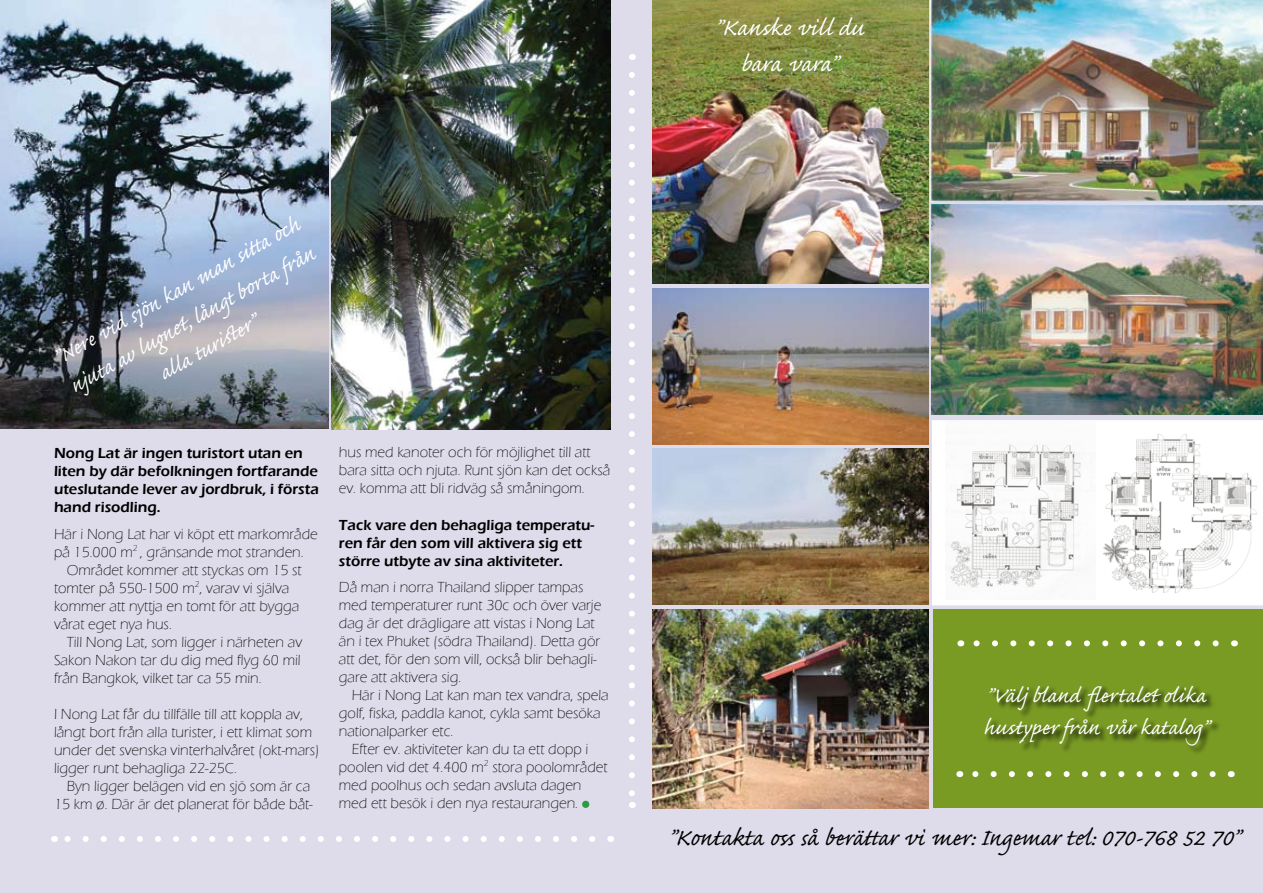
<style>
.page{position:relative;width:1263px;height:893px;background:#dedbea}
.page>*{position:absolute;margin:0;border:0;box-sizing:border-box;transform-origin:0 0}
.t1{font:30px "Caflisch Script Pro";color:#000}
.t2{font:30px/36px "Caflisch Script Pro";letter-spacing:-.005em;color:#fff;text-align:center}
.t3{font:27px/32.4px "Caflisch Script Pro";color:#fff;text-align:center}
.t4{font:300 15px/18px "Eras ITC";color:#000}
.t5{font:600 15px/18px "Eras ITC";color:#000}
</style>
<div class="page">
<div style="left:932px;top:420px;width:331px;height:185px;background:#fff"></div>
<img style="left:946px;top:421px;width:149px;height:179px">
<img style="left:653px;top:0;width:276px;height:283px">
<img style="left:0;top:0;width:328px;height:428px">
<img style="left:653px;top:288px;width:276px;height:156px">
<img style="left:331px;top:0;width:279px;height:429px">
<img style="left:653px;top:449px;width:276px;height:156px">
<img style="left:653px;top:609px;width:276px;height:200px">
<img style="left:931px;top:0;width:332px;height:201px">
<img style="left:932px;top:204px;width:331px;height:211px">
<img style="left:1098px;top:432px;width:165px;height:164px">
<div style="left:933px;top:609px;width:330px;height:199px;background:#799b24"></div>
<svg style="left:987px;top:686px;width:232px;height:67px"></svg>
<div style="left:582px;top:801px;width:7px;height:7px;background:#2b9c3f;border-radius:50%"></div>
<svg style="left:64px;top:836px;width:528px;height:6px"></svg>
<svg style="left:629px;top:75px;width:6px;height:721px"></svg>
<svg style="left:972px;top:771px;width:241px;height:6px"></svg>
<svg style="left:973px;top:640px;width:243px;height:6px"></svg>
<h2 class="t3" style="left:48px;top:347px;width:281px;rotate:-29deg">”Nere vid sjön kan man sitt a och njuta av lugnet , långt borta fr ån alla turist er”</h2>
<p class="t5" style="left:54px;top:444px;width:266px">Nong Lat är ingen turistort utan en liten by där befolkningen fortfarande uteslutande lever av jordbruk, i första hand risodling.</p>
<p class="t4" style="left:54px;top:525px;width:265px">Här i Nong Lat har vi köpt ett markområde</p>
<p class="t4" style="left:54px;top:543px;width:251px">på 15.000 m<sup>2</sup> , gränsande mot stranden.</p>
<p class="t4" style="left:67px;top:561px;width:236px">Området kommer att styckas om 15 st</p>
<p class="t4" style="left:54px;top:579px;width:237px">tomter på 550-1500 m<sup>2</sup>, varav vi själva</p>
<p class="t4" style="left:54px;top:597px;width:247px">kommer att nyttja en tomt för att bygga</p>
<p class="t4" style="left:54px;top:615px;width:119px">vårat eget nya hus.</p>
<p class="t4" style="left:67px;top:633px;width:237px">Till Nong Lat, som ligger i närheten av</p>
<p class="t4" style="left:54px;top:651px;width:248px">Sakon Nakon tar du dig med flyg 60 mil</p>
<p class="t4" style="left:54px;top:669px;width:209px">från Bangkok, vilket tar ca 55 min.</p>
<p class="t4" style="left:54px;top:705px;width:267px">I Nong Lat får du tillfälle till att koppla av, långt bort från alla turister, i ett klimat som under det svenska vinterhalvåret (okt-mars) ligger runt behagliga 22-25C.</p>
<p class="t4" style="left:54px;top:777px;width:260px;text-align:right">Byn ligger belägen vid en sjö som är ca<br>15 km ø. Där är det planerat för både båt-</p>
<p class="t4" style="left:339px;top:443px;width:273px">hus med kanoter och för möjlighet till att bara sitta och njuta. Runt sjön kan det också ev. komma att bli ridväg så småningom.</p>
<p class="t5" style="left:339px;top:516px;width:257px">Tack vare den behagliga temperatu&shy;ren får den som vill aktivera sig ett större utbyte av sina aktiviteter.</p>
<p class="t4" style="left:339px;top:579px;width:264px">Då man i norra Thailand slipper tampas med temperaturer runt 30c och över varje dag är det drägligare att vistas i Nong Lat än i tex Phuket (södra Thailand). Detta gör att det, för den som vill, också blir behagli&shy;gare att aktivera sig.</p>
<p class="t4" style="left:339px;top:687px;width:271px;text-indent:13px">Här i Nong Lat kan man tex vandra, spela golf, fiska, paddla kanot, cykla samt besöka nationalparker etc.</p>
<p class="t4" style="left:339px;top:741px;width:270px;text-indent:13px">Efter ev. aktiviteter kan du ta ett dopp i poolen vid det 4.400 m<sup>2</sup> stora poolområdet med poolhus och sedan avsluta dagen med ett besök i den nya restaurangen.</p>
<h1 class="t2" style="left:714px;top:13px;width:152px">”Kanske vill du bara vara”</h1>
<h2 class="t3" style="left:983px;top:682px;width:227px;text-align:left">”Välj bland flertalet olika hustyper från vår katalog”</h2>
<h1 class="t1" style="left:668px;top:823px;width:573px">”Kontakta oss så berättar vi mer: Ingemar tel: 070-768 52 70”</h1>
</div>
